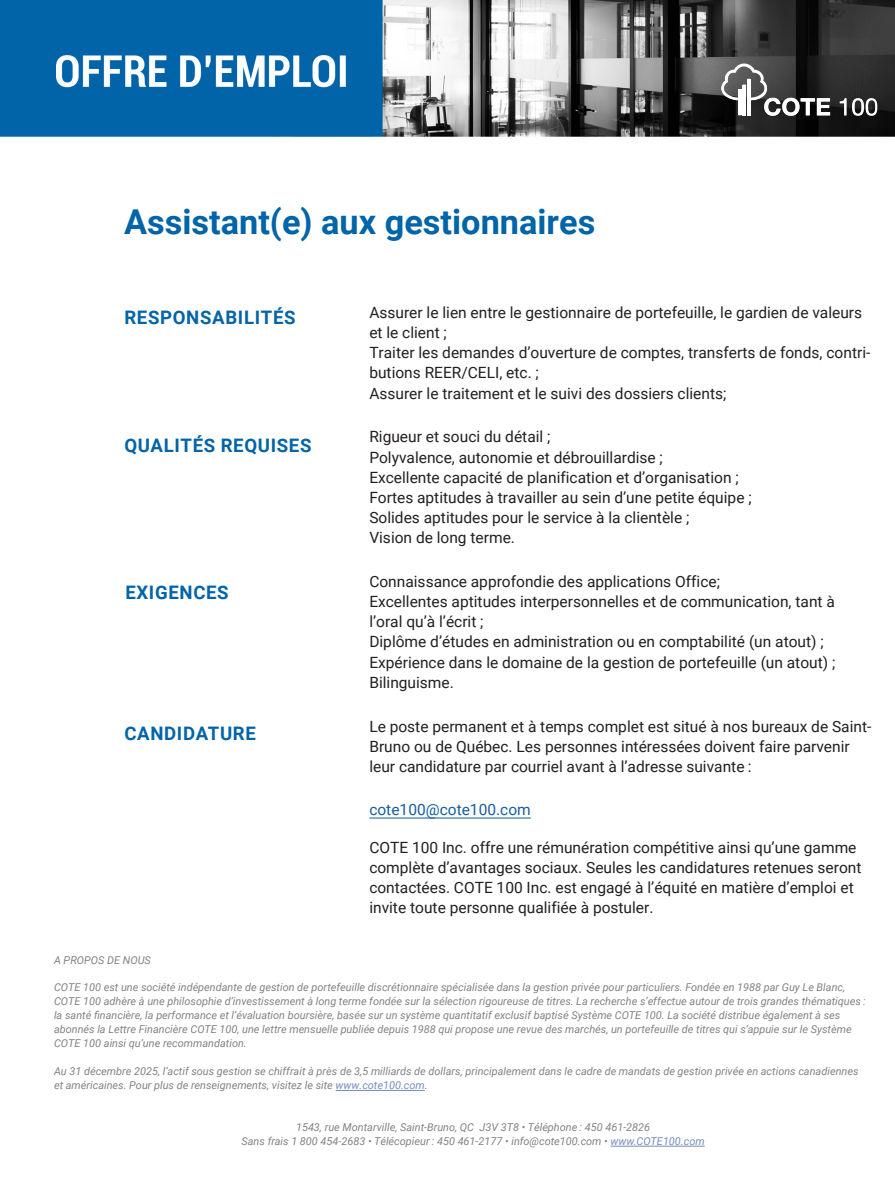
<style>
.page{position:relative;width:895px;height:1188px;background:#fff}
.page>*{position:absolute;margin:0;border:0;box-sizing:border-box;transform-origin:0 0}
.t1{font:700 34.35px "Roboto";color:#0064a8}
.t2{font:700 18.6px "Roboto";letter-spacing:.035em;color:#0064a8}
.t3{font:15.45px/20.1px "Roboto";color:#231f20}
.t4{font:15.45px "Roboto";color:#175d9e}
.t5{font:italic 10.8px/14px "Roboto";color:#808285}
.s1{color:#738cbd}
</style>
<div class="page">
<hr style="left:610px;top:1146px;width:94px;height:1px;background:#738cbd">
<img style="left:0;top:0;width:894px;height:137px">
<svg style="left:839px;top:98px;width:7px;height:17px"></svg>
<svg style="left:852px;top:98px;width:25px;height:18px"></svg>
<svg style="left:720px;top:62px;width:109px;height:54px;background:#575757"></svg>
<hr style="left:747px;top:79px;width:3px;height:36px;background:#fff">
<hr style="left:742px;top:85px;width:3px;height:30px;background:#fff">
<hr style="left:738px;top:90px;width:3px;height:25px;background:#fff">
<hr style="left:335px;top:1090px;width:89px;height:1px;background:#738cbd">
<hr style="left:369px;top:818px;width:161px;height:1px;background:#175d9e">
<p class="t1" style="left:124px;top:198px;width:472px">Assistant(e) aux gestionnaires</p>
<p class="t2" style="left:124px;top:305px;width:173px">RESPONSABILITÉS</p>
<p class="t2" style="left:124px;top:432px;width:189px">QUALITÉS REQUISES</p>
<p class="t2" style="left:125px;top:579px;width:105px">EXIGENCES</p>
<p class="t2" style="left:124px;top:720px;width:133px">CANDIDATURE</p>
<p class="t3" style="left:369px;top:302px;width:502px">Assurer le lien entre le gestionnaire de portefeuille, le gardien de valeurs et le client ;<br>Traiter les demandes d’ouverture de comptes, transferts de fonds, contri&shy;butions REER/CELI, etc. ;<br>Assurer le traitement et le suivi des dossiers clients;</p>
<p class="t3" style="left:369px;top:426px;width:384px">Rigueur et souci du détail ;<br>Polyvalence, autonomie et débrouillardise ;<br>Excellente capacité de planification et d’organisation ; Fortes aptitudes à travailler au sein d’une petite équipe ; Solides aptitudes pour le service à la clientèle ;<br>Vision de long terme.</p>
<p class="t3" style="left:369px;top:571px;width:467px">Connaissance approfondie des applications Office;<br>Excellentes aptitudes interpersonnelles et de communication, tant à l’oral qu’à l’écrit ;<br>Diplôme d’études en administration ou en comptabilité (un atout) ; Expérience dans le domaine de la gestion de portefeuille (un atout) ; Bilinguisme.</p>
<p class="t3" style="left:369px;top:716px;width:503px">Le poste permanent et à temps complet est situé à nos bureaux de Saint-<br>Bruno ou de Québec. Les personnes intéressées doivent faire parvenir leur candidature par courriel avant à l’adresse suivante :</p>
<p class="t4" style="left:369px;top:799px;width:163px">cote100@cote100.com</p>
<p class="t3" style="left:369px;top:837px;width:493px">COTE 100 Inc. offre une rémunération compétitive ainsi qu’une gamme complète d’avantages sociaux. Seules les candidatures retenues seront contactées. COTE 100 Inc. est engagé à l’équité en matière d’emploi et invite toute personne qualifiée à postuler.</p>
<p class="t5" style="left:54px;top:953px;width:98px">A PROPOS DE NOUS</p>
<p class="t5" style="left:54px;top:980px;width:813px">COTE 100 est une société indépendante de gestion de portefeuille discrétionnaire spécialisée dans la gestion privée pour particuliers. Fondée en 1988 par Guy Le Blanc, COTE 100 adhère à une philosophie d’investissement à long terme fondée sur la sélection rigoureuse de titres. La recherche s’effectue autour de trois grandes thématiques : la santé financière, la performance et l’évaluation boursière, basée sur un système quantitatif exclusif baptisé Système COTE 100. La société distribue également à ses abonnés la Lettre Financière COTE 100, une lettre mensuelle publiée depuis 1988 qui propose une revue des marchés, un portefeuille de titres qui s’appuie sur le Système COTE 100 ainsi qu’une recommandation.</p>
<p class="t5" style="left:54px;top:1063px;width:805px">Au 31 décembre 2025, l’actif sous gestion se chiffrait à près de 3,5 milliards de dollars, principalement dans le cadre de mandats de gestion privée en actions canadiennes et américaines. Pour plus de renseignements, visitez le site <span class="s1">www.cote100.com</span>.</p>
<p class="t5" style="left:241px;top:1120px;width:464px;text-align:center">1543, rue Montarville, Saint-Bruno, QC J3V 3T8 • Téléphone : 450 461-2826<br>Sans frais 1 800 454-2683 • Télécopieur : 450 461-2177 • info@cote100.com • <span class="s1">www.COTE100.com</span></p>
</div>
